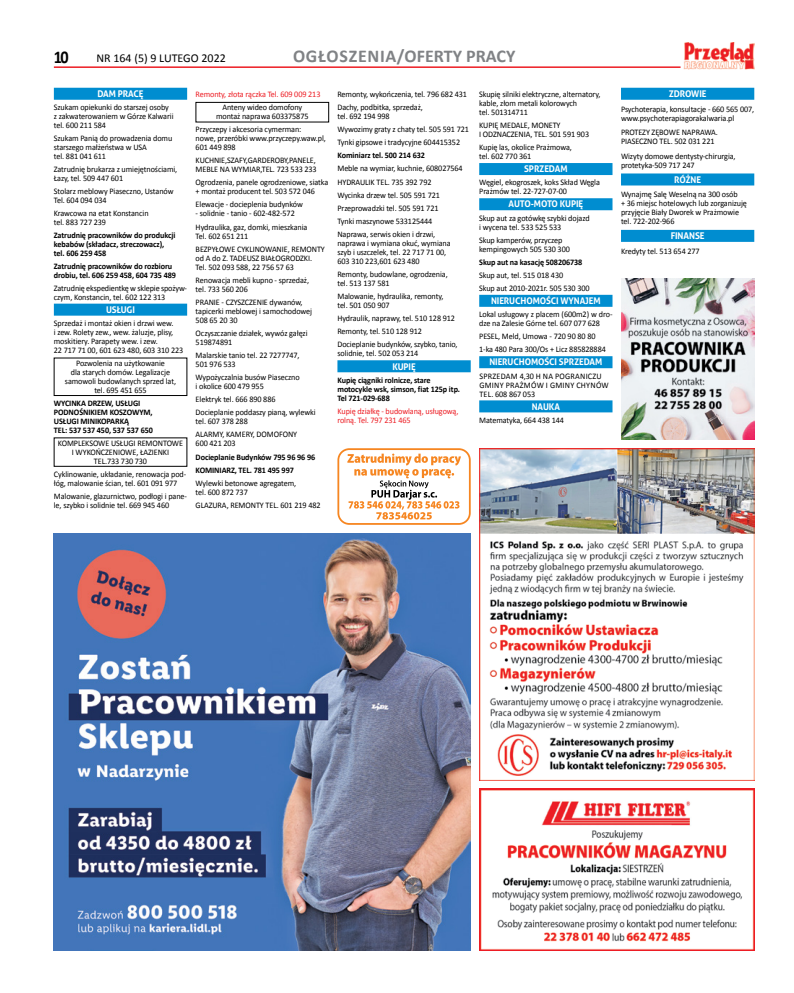
<style>
.page{position:relative;width:794px;height:993px;background:#fff}
.page>*{position:absolute;margin:0;border:0;box-sizing:border-box;transform-origin:0 0}
.t1{font:700 18px "Calibri";letter-spacing:.02em;color:#808285}
.t2{font:700 18px "Calibri";color:#000;scale:.9 1}
.t3{font:12px "Calibri";color:#000}
.t4{font:700 9.3px "Aller";letter-spacing:-.01em;color:#fff;scale:.96 1}
.t5{font:700 9.2px "Aller";letter-spacing:-.01em;color:#fff;scale:.96 1}
.t6{font:8.5px/9px "Calibri";letter-spacing:-.01em;color:#000;scale:.96 1}
.t7{font:700 8.5px/9px "Calibri";letter-spacing:-.01em;color:#000;scale:.96 1}
.t8{font:8.5px/9px "Calibri";letter-spacing:-.01em;color:#ed1d24;scale:.96 1}
.t9{font:8.5px/9px "Calibri";letter-spacing:.03em;color:#000;scale:.96 1}
</style>
<div class="page">
<hr style="left:54px;top:66px;width:626px;height:2px;background:#ed1d24">
<img style="left:684px;top:43px;width:71px;height:27px">
<img style="left:54px;top:533px;width:416px;height:417px">
<div style="left:337px;top:448px;width:134px;height:76px;border:2px solid #f68621;border-radius:11px"></div>
<svg style="left:347px;top:453px;width:114px;height:66px"></svg>
<img style="left:479px;top:448px;width:275px;height:332px">
<img style="left:479px;top:788px;width:275px;height:162px">
<div style="left:54px;top:88px;width:133px;height:12px;background:#008dd0"></div>
<div style="left:54px;top:303px;width:133px;height:12px;background:#008dd0"></div>
<div style="left:337px;top:360px;width:134px;height:12px;background:#008dd0"></div>
<div style="left:479px;top:163px;width:133px;height:12px;background:#008dd0"></div>
<div style="left:479px;top:198px;width:133px;height:12px;background:#008dd0"></div>
<div style="left:479px;top:295px;width:133px;height:12px;background:#008dd0"></div>
<div style="left:479px;top:356px;width:133px;height:12px;background:#008dd0"></div>
<div style="left:479px;top:400px;width:133px;height:12px;background:#008dd0"></div>
<div style="left:621px;top:88px;width:133px;height:12px;background:#008dd0"></div>
<div style="left:621px;top:173px;width:133px;height:12px;background:#008dd0"></div>
<div style="left:621px;top:230px;width:133px;height:12px;background:#008dd0"></div>
<img style="left:621px;top:278px;width:133px;height:161px">
<div style="left:196px;top:102px;width:133px;height:20px;border:1px solid #000"></div>
<h1 class="t2" style="left:54px;top:45px;width:17px">11</h1>
<h2 class="t3" style="left:96px;top:51px;width:131px">NR 164 (5) 9 LUTEGO 2022</h2>
<h1 class="t1" style="left:293px;top:45px;width:224px">OGŁOSZENIA/OFERTY PRACY</h1>
<p class="t5" style="left:97px;top:88px;width:50px">DAM PRACĘ</p>
<p class="t6" style="left:54px;top:103px;width:126px">Szukam opiekunki do starszej osoby z zakwaterowaniem w Górze Kalwarii tel. 600 211 584</p>
<p class="t6" style="left:54px;top:134px;width:125px">Szukam Panią do prowadzenia domu starszego małżeństwa w USA<br>tel. 881 041 611</p>
<p class="t6" style="left:54px;top:164px;width:130px">Zatrudnię brukarza z umiejętnościami,<br>Łazy, tel. 509 447 601</p>
<p class="t6" style="left:54px;top:186px;width:126px">Stolarz meblowy Piaseczno, Ustanów<br>Tel. 604 094 034</p>
<p class="t6" style="left:54px;top:208px;width:100px">Krawcowa na etat Konstancin tel. 883 727 239</p>
<p class="t7" style="left:54px;top:230px;width:128px">Zatrudnię pracowników do produkcji kebabów (składacz, streczowacz), tel. 606 259 458</p>
<p class="t7" style="left:54px;top:261px;width:129px">Zatrudnię pracowników do rozbioru drobiu, tel. 606 259 458, 604 735 489</p>
<p class="t6" style="left:54px;top:283px;width:140px">Zatrudnię ekspedientkę w sklepie spożyw&shy;czym, Konstancin, tel. 602 122 313</p>
<p class="t5" style="left:106px;top:304px;width:32px">USŁUGI</p>
<p class="t6" style="left:54px;top:318px;width:136px">Sprzedaż i montaż okien i drzwi wew.<br>i zew. Rolety zew., wew. żaluzje, plisy, moskitiery. Parapety wew. i zew.<br>22 717 71 00, 601 623 480, 603 310 223</p>
<p class="t6" style="left:65px;top:358px;width:117px;text-align:center">Pozwolenia na użytkowanie<br>dla starych domów. Legalizacje samowoli budowlanych sprzed lat, tel. 695 451 655</p>
<p class="t7" style="left:54px;top:398px;width:105px">WYCINKA DRZEW, USŁUGI<br>PODNOŚNIKIEM KOSZOWYM,<br>USŁUGI MINIKOPARKĄ<br>TEL: 537 537 450, 537 537 650</p>
<p class="t6" style="left:58px;top:438px;width:132px;text-align:center">KOMPLEKSOWE USŁUGI REMONTOWE<br>I WYKOŃCZENIOWE, ŁAZIENKI<br>TEL.733 730 730</p>
<p class="t6" style="left:54px;top:469px;width:139px">Cyklinowanie, układanie, renowacja pod&shy;łóg, malowanie ścian, tel. 601 091 977</p>
<p class="t6" style="left:54px;top:491px;width:140px">Malowanie, glazurnictwo, podłogi i pane&shy;le, szybko i solidnie tel. 669 945 460</p>
<p class="t6" style="left:337px;top:88px;width:136px;line-height:13.1px">Remonty, wykończenia, tel. 796 682 431<br>Dachy, podbitka, sprzedaż,</p>
<p class="t6" style="left:337px;top:110px;width:139px;line-height:13.1px">tel. 692 194 998<br>Wywozimy graty z chaty tel. 505 591 721<br>Tynki gipsowe i tradycyjne 604415352</p>
<p class="t7" style="left:337px;top:151px;width:93px">Kominiarz tel. 500 214 632</p>
<p class="t6" style="left:337px;top:162px;width:132px;line-height:13.1px">Meble na wymiar, kuchnie, 608027564<br>HYDRAULIK TEL. 735 392 792<br>Wycinka drzew tel. 505 591 721<br>Przeprowadzki tel. 505 591 721<br>Tynki maszynowe 533125444<br>Naprawa, serwis okien i drzwi,</p>
<p class="t6" style="left:337px;top:238px;width:119px">naprawa i wymiana okuć, wymiana szyb i uszczelek, tel. 22 717 71 00,<br>603 310 223,601 623 480</p>
<p class="t6" style="left:337px;top:269px;width:116px">Remonty, budowlane, ogrodzenia, tel. 513 137 581</p>
<p class="t6" style="left:337px;top:292px;width:112px">Malowanie, hydraulika, remonty, tel. 501 050 907</p>
<p class="t6" style="left:337px;top:312px;width:127px;line-height:13.1px">Hydraulik, naprawy, tel. 510 128 912<br>Remonty, tel. 510 128 912<br>Docieplanie budynków, szybko, tanio,</p>
<p class="t6" style="left:337px;top:349px;width:86px">solidnie, tel. 502 053 214</p>
<p class="t5" style="left:392px;top:360px;width:26px">KUPIĘ</p>
<p class="t7" style="left:337px;top:375px;width:129px">Kupię ciągniki rolnicze, stare motocykle wsk, simson, fiat 125p itp.<br>Tel 721-029-688</p>
<p class="t8" style="left:337px;top:406px;width:128px">Kupię działkę - budowlaną, usługową, rolną. Tel. 797 231 465</p>
<p class="t6" style="left:479px;top:90px;width:128px">Skupię silniki elektryczne, alternatory, kable, złom metali kolorowych<br>tel. 501314711</p>
<p class="t6" style="left:479px;top:121px;width:116px">KUPIĘ MEDALE, MONETY<br>I ODZNACZENIA, TEL. 501 591 903</p>
<p class="t6" style="left:479px;top:143px;width:98px">Kupię las, okolice Prażmowa, tel. 602 770 361</p>
<p class="t5" style="left:524px;top:163px;width:47px">SPRZEDAM</p>
<p class="t6" style="left:479px;top:178px;width:127px">Węgiel, ekogroszek, koks Skład Węgla<br>Prażmów tel. 22-727-07-00</p>
<p class="t5" style="left:508px;top:198px;width:79px">AUTO-MOTO KUPIĘ</p>
<p class="t6" style="left:479px;top:213px;width:116px">Skup aut za gotówkę szybki dojazd i wycena tel. 533 525 533</p>
<p class="t6" style="left:479px;top:235px;width:96px">Skup kamperów, przyczep kempingowych 505 530 300</p>
<p class="t7" style="left:479px;top:257px;width:109px">Skup aut na kasację 508206738</p>
<p class="t6" style="left:479px;top:268px;width:117px;line-height:13.1px">Skup aut, tel. 515 018 430<br>Skup aut 2010-2021r. 505 530 300</p>
<p class="t5" style="left:491px;top:295px;width:116px">NIERUCHOMOŚCI WYNAJEM</p>
<p class="t6" style="left:479px;top:310px;width:140px">Lokal usługowy z placem (600m2) w dro&shy;dze na Zalesie Górne tel. 607 077 628</p>
<p class="t6" style="left:479px;top:330px;width:133px;line-height:13.1px">PESEL, Meld, Umowa - 720 90 80 80<br>1-ka 480 Para 300/Os + Licz 885828884</p>
<p class="t5" style="left:489px;top:356px;width:119px">NIERUCHOMOŚCI SPRZEDAM</p>
<p class="t9" style="left:479px;top:371px;width:136px">SPRZEDAM 4,30 H NA POGRANICZU<br>GMINY PRAŻMÓW I GMINY CHYNÓW<br>TEL. 608 867 053</p>
<p class="t5" style="left:532px;top:400px;width:31px">NAUKA</p>
<p class="t6" style="left:479px;top:415px;width:90px">Matematyka, 664 438 144</p>
<p class="t8" style="left:196px;top:90px;width:131px">Remonty, złota rączka Tel. 609 009 213</p>
<p class="t6" style="left:216px;top:103px;width:98px;text-align:center">Anteny wideo domofony montaż naprawa 603375875</p>
<p class="t6" style="left:196px;top:125px;width:137px">Przyczepy i akcesoria cymerman:<br>nowe, przeróbki www.przyczepy.waw.pl,<br>601 449 898</p>
<p class="t6" style="left:196px;top:156px;width:128px">KUCHNIE,SZAFY,GARDEROBY,PANELE,<br>MEBLE NA WYMIAR,TEL. 723 533 233</p>
<p class="t6" style="left:196px;top:178px;width:140px">Ogrodzenia, panele ogrodzeniowe, siatka + montaż producent tel. 503 572 046</p>
<p class="t6" style="left:196px;top:200px;width:113px">Elewacje - docieplenia budynków</p>
<p class="t6" style="left:196px;top:207px;width:118px;line-height:13.1px">- solidnie - tanio - 602-482-572<br>Hydraulika, gaz, domki, mieszkania</p>
<p class="t6" style="left:196px;top:229px;width:136px;line-height:13.1px">Tel. 602 651 211<br>BEZPYŁOWE CYKLINOWANIE, REMONTY</p>
<p class="t6" style="left:196px;top:253px;width:123px">od A do Z. TADEUSZ BIAŁOGRODZKI.<br>Tel. 502 093 588, 22 756 57 63</p>
<p class="t6" style="left:196px;top:275px;width:120px">Renowacja mebli kupno - sprzedaż, tel. 733 560 206</p>
<p class="t6" style="left:196px;top:297px;width:123px">PRANIE - CZYSZCZENIE dywanów, tapicerki meblowej i samochodowej<br>508 65 20 30</p>
<p class="t6" style="left:196px;top:328px;width:118px">Oczyszczanie działek, wywóz gałęzi<br>519874891</p>
<p class="t6" style="left:196px;top:350px;width:110px">Malarskie tanio tel. 22 7277747,<br>501 976 533</p>
<p class="t6" style="left:196px;top:373px;width:110px">Wypożyczalnia busów Piaseczno i okolice 600 479 955</p>
<p class="t6" style="left:196px;top:393px;width:126px;line-height:13.1px">Elektryk tel. 666 890 886<br>Docieplanie poddaszy pianą, wylewki</p>
<p class="t6" style="left:196px;top:415px;width:107px;line-height:13.1px">tel. 607 378 288<br>ALARMY, KAMERY, DOMOFONY</p>
<p class="t6" style="left:196px;top:439px;width:43px">600 421 203</p>
<p class="t7" style="left:196px;top:450px;width:126px;line-height:13.1px">Docieplanie Budynków 795 96 96 96<br>KOMINIARZ, TEL. 781 495 997</p>
<p class="t6" style="left:196px;top:478px;width:106px">Wylewki betonowe agregatem, tel. 600 872 737</p>
<p class="t6" style="left:196px;top:500px;width:132px">GLAZURA, REMONTY TEL. 601 219 482</p>
<p class="t5" style="left:669px;top:88px;width:41px">ZDROWIE</p>
<p class="t6" style="left:621px;top:104px;width:140px">Psychoterapia, konsultacje - 660 565 007, www.psychoterapiagorakalwaria.pl</p>
<p class="t6" style="left:621px;top:128px;width:102px">PROTEZY ZĘBOWE NAPRAWA.<br>PIASECZNO TEL. 502 031 221</p>
<p class="t6" style="left:621px;top:152px;width:121px">Wizyty domowe dentysty-chirurgia, protetyka-509 717 247</p>
<p class="t5" style="left:674px;top:174px;width:29px">RÓŻNE</p>
<p class="t6" style="left:621px;top:190px;width:133px">Wynajmę Salę Weselną na 300 osób<br>+ 36 miejsc hotelowych lub zorganizuję przyjęcie Biały Dworek w Prażmowie tel. 722-202-966</p>
<p class="t4" style="left:670px;top:230px;width:37px">FINANSE</p>
<p class="t6" style="left:621px;top:246px;width:84px">Kredyty tel. 513 654 277</p>
</div>
